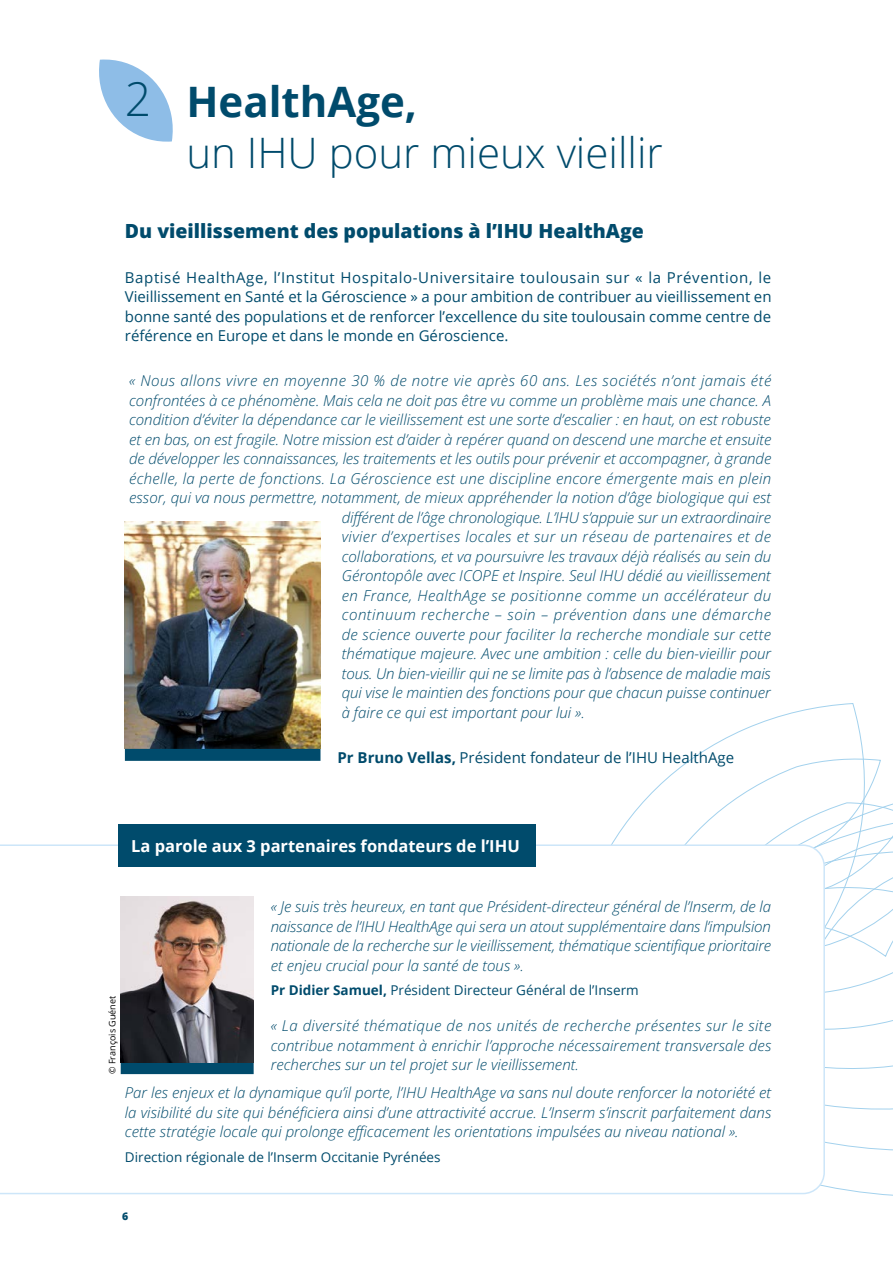
<style>
.page{position:relative;width:893px;height:1263px;background:#fff}
.page>*{position:absolute;margin:0;border:0;box-sizing:border-box;transform-origin:0 0}
.t1{font:300 46.5px "Open Sans";color:#004b6c}
.t2{font:300 42px "Open Sans";color:#004b6c}
.t3{font:700 42px "Open Sans";color:#004b6c}
.t4{font:19.5px "Open Sans";color:#004b6c}
.t5{font:700 16.5px "Open Sans";color:#fff}
.t6{font:italic 15px/19.5px "Open Sans";color:#004b6c;text-align:justify}
.t7{font:15px/19.5px "Open Sans";color:#004b6c;text-align:justify}
.t8{font:italic 15px "Open Sans";letter-spacing:.025em;color:#004b6c}
.t9{font:italic 15px "Open Sans";letter-spacing:.03em;color:#004b6c}
.t10{font:italic 15px "Open Sans";letter-spacing:.035em;color:#004b6c}
.t11{font:13.5px "Open Sans";color:#004b6c}
.t12{font:800 10.5px "Open Sans";color:#004b6c}
.t13{font:9px "Open Sans";color:#000}
.s1{font-weight:700}
</style>
<div class="page">
<svg style="left:881px;top:803px;width:12px;height:221px"></svg>
<svg style="left:866px;top:758px;width:15px;height:269px"></svg>
<svg style="left:611px;top:703px;width:255px;height:366px"></svg>
<svg style="left:0;top:844px;width:825px;height:350px"></svg>
<div style="left:118px;top:825px;width:418px;height:42px;background:#004b6c"></div>
<svg style="left:99px;top:59px;width:74px;height:83px"></svg>
<img style="left:125px;top:521px;width:195px;height:228px">
<div style="left:125px;top:749px;width:195px;height:12px;background:#004b6c"></div>
<div style="left:121px;top:1062px;width:133px;height:12px;background:#004b6c"></div>
<img style="left:121px;top:896px;width:133px;height:166px">
<h1 class="t1" style="left:125px;top:68px;width:28px">2</h1>
<h2 class="t3" style="left:186px;top:73px;width:232px">HealthAge,</h2>
<h2 class="t2" style="left:186px;top:124px;width:478px">un IHU pour mieux vieillir</h2>
<h3 class="t4" style="left:125px;top:217px;width:521px">Du vieillissement des populations à l’IHU HealthAge</h3>
<p class="t7" style="left:125px;top:267px;width:648px">Baptisé HealthAge, l’Institut Hospitalo-Universitaire toulousain sur « la Prévention, le Vieillissement en Santé et la Géroscience » a pour ambition de contribuer au vieillissement en bonne santé des populations et de renforcer l’excellence du site toulousain comme centre de référence en Europe et dans le monde en Géroscience.</p>
<p class="t9" style="left:129px;top:370px;width:644px">« Nous allons vivre en moyenne 30 % de notre vie après 60 ans. Les sociétés n’ont jamais été</p>
<p class="t6" style="left:129px;top:390px;width:643px">confrontées à ce phénomène. Mais cela ne doit pas être vu comme un problème mais une chance. A</p>
<p class="t6" style="left:129px;top:410px;width:643px">condition d’éviter la dépendance car le vieillissement est une sorte d’escalier : en haut, on est robuste</p>
<p class="t6" style="left:129px;top:429px;width:644px">et en bas, on est fragile. Notre mission est d’aider à repérer quand on descend une marche et ensuite</p>
<p class="t6" style="left:129px;top:449px;width:644px">de développer les connaissances, les traitements et les outils pour prévenir et accompagner, à grande</p>
<p class="t6" style="left:129px;top:468px;width:644px">échelle, la perte de fonctions. La Géroscience est une discipline encore émergente mais en plein</p>
<p class="t6" style="left:129px;top:488px;width:644px">essor, qui va nous permettre, notamment, de mieux appréhender la notion d’âge biologique qui est</p>
<p class="t6" style="left:342px;top:507px;width:431px">différent de l’âge chronologique. L’IHU s’appuie sur un extraordinaire</p>
<p class="t8" style="left:342px;top:526px;width:431px">vivier d’expertises locales et sur un réseau de partenaires et de</p>
<p class="t6" style="left:342px;top:546px;width:431px">collaborations, et va poursuivre les travaux déjà réalisés au sein du</p>
<p class="t6" style="left:342px;top:566px;width:431px">Gérontopôle avec ICOPE et Inspire. Seul IHU dédié au vieillissement</p>
<p class="t8" style="left:342px;top:585px;width:431px">en France, HealthAge se positionne comme un accélérateur du</p>
<p class="t10" style="left:342px;top:604px;width:431px">continuum recherche – soin – prévention dans une démarche</p>
<p class="t6" style="left:342px;top:624px;width:431px">de science ouverte pour faciliter la recherche mondiale sur cette</p>
<p class="t6" style="left:342px;top:644px;width:431px">thématique majeure. Avec une ambition : celle du bien-vieillir pour</p>
<p class="t6" style="left:342px;top:663px;width:431px">tous. Un bien-vieillir qui ne se limite pas à l’absence de maladie mais</p>
<p class="t6" style="left:342px;top:683px;width:431px">qui vise le maintien des fonctions pour que chacun puisse continuer</p>
<p class="t6" style="left:342px;top:702px;width:245px">à faire ce qui est important pour lui ».</p>
<p class="t7" style="left:337px;top:747px;width:398px"><span class="s1">Pr Bruno Vellas,</span> Président fondateur de l’IHU HealthAge</p>
<p class="t5" style="left:131px;top:835px;width:390px">La parole aux 3 partenaires fondateurs de l’IHU</p>
<p class="t6" style="left:271px;top:896px;width:502px">« Je suis très heureux, en tant que Président-directeur général de l’Inserm, de la naissance de l’IHU HealthAge qui sera un atout supplémentaire dans l’impulsion nationale de la recherche sur le vieillissement, thématique scientifique prioritaire et enjeu crucial pour la santé de tous ».</p>
<p class="t11" style="left:271px;top:981px;width:370px"><span class="s1">Pr Didier Samuel,</span> Président Directeur Général de l’Inserm</p>
<p class="t6" style="left:271px;top:1015px;width:502px">« La diversité thématique de nos unités de recherche présentes sur le site contribue notamment à enrichir l’approche nécessairement transversale des recherches sur un tel projet sur le vieillissement.</p>
<p class="t6" style="left:125px;top:1082px;width:648px">Par les enjeux et la dynamique qu’il porte, l’IHU HealthAge va sans nul doute renforcer la notoriété et la visibilité du site qui bénéficiera ainsi d’une attractivité accrue. L’Inserm s’inscrit parfaitement dans cette stratégie locale qui prolonge efficacement les orientations impulsées au niveau national ».</p>
<p class="t11" style="left:125px;top:1148px;width:317px">Direction régionale de l’Inserm Occitanie Pyrénées</p>
<p class="t13" style="left:106px;top:1074px;width:80px;rotate:-90deg">© François Guénet</p>
<p class="t12" style="left:122px;top:1208px;width:8px">6</p>
</div>
